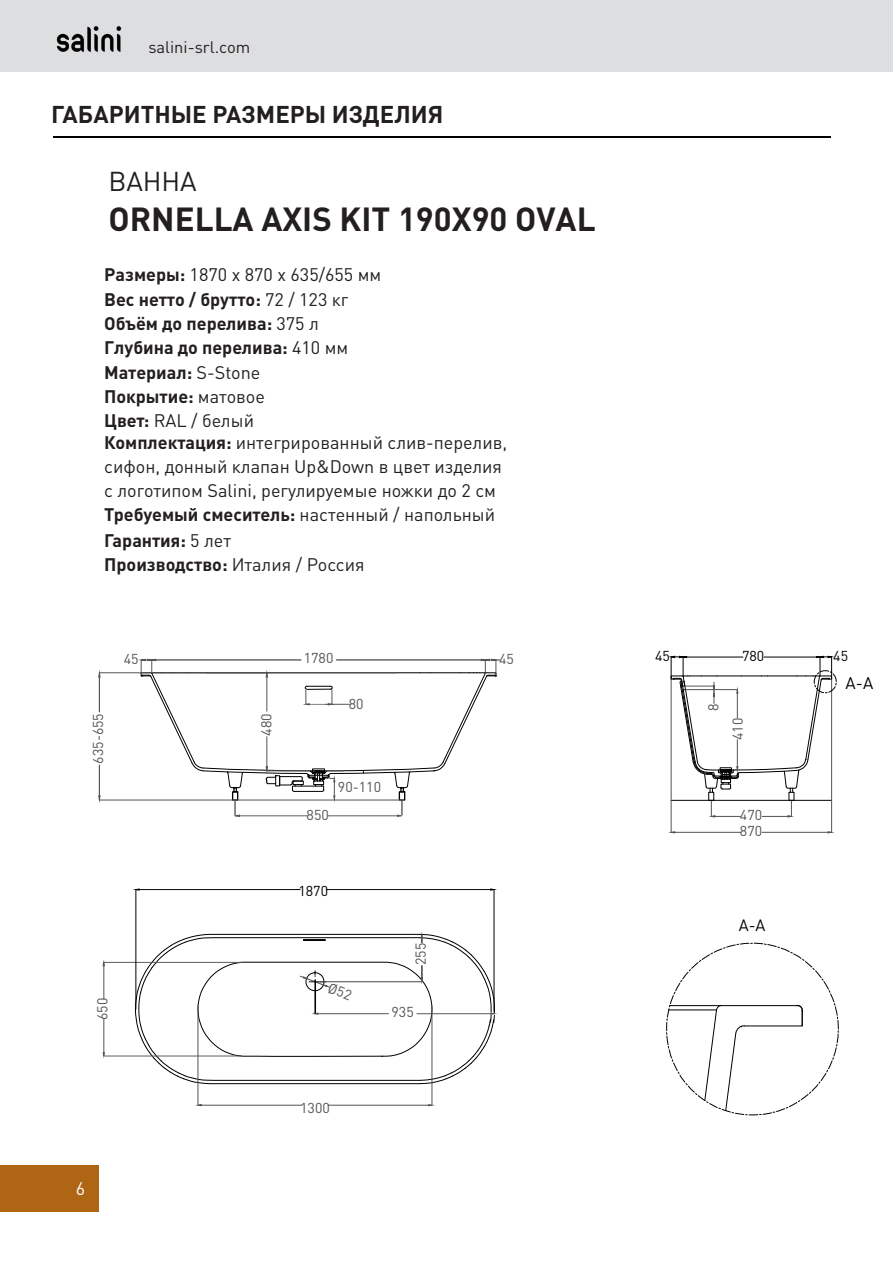
<style>
.page{position:relative;width:893px;height:1263px;background:#fff}
.page>*{position:absolute;margin:0;border:0;box-sizing:border-box;transform-origin:0 0}
.t1{font:700 33px "DIN Pro";color:#231f20}
.t2{font:27px "DIN Pro";letter-spacing:-.005em;color:#231f20}
.t3{font:700 24px "DIN Pro";color:#231f20}
.t4{font:700 18px/24.3px "DIN Pro";color:#231f20}
.t5{font:18px/24.2px "DIN Pro";color:#231f20}
.t6{font:18px "DIN Pro";color:#fff}
.t7{font:16.8px "DIN Pro";color:#000}
.t8{font:16.5px "DIN Pro";color:#231f20}
.t9{font:16.2px "DIN Pro";color:#000}
.t10{font:14.25px "DIN Pro";color:#545454}
.t11{font:14.25px "DIN Pro";color:#545454}
.t12{font:14.25px "DIN Pro";color:#000}
.t13{font:14.25px "DIN Pro";color:#000}
.s1{font-weight:400}
.s2{font-weight:700}
.s3{font-style:inherit}
</style>
<div class="page">
<div style="left:0;top:1165px;width:98px;height:46px;background:#ae6514"></div>
<div style="left:0;top:0;width:893px;height:72px;background:#dddee0"></div>
<img style="left:56px;top:26px;width:66px;height:26px">
<hr style="left:53px;top:136px;width:778px;height:1px;background:#000">
<svg style="left:666px;top:943px;width:173px;height:172px"></svg>
<hr style="left:99px;top:800px;width:303px;height:1px;background:#545454">
<hr style="left:99px;top:672px;width:298px;height:1px;background:#545454">
<hr style="left:99px;top:765px;width:1px;height:31px;background:#545454">
<hr style="left:99px;top:677px;width:1px;height:35px;background:#545454">
<svg style="left:98px;top:795px;width:3px;height:6px"></svg>
<svg style="left:98px;top:672px;width:3px;height:6px"></svg>
<hr style="left:198px;top:1006px;width:1px;height:99px;background:#545454">
<hr style="left:432px;top:1006px;width:1px;height:98px;background:#545454">
<hr style="left:201px;top:1105px;width:101px;height:1px;background:#545454">
<hr style="left:328px;top:1105px;width:101px;height:1px;background:#545454">
<hr style="left:103px;top:962px;width:139px;height:1px;background:#545454">
<hr style="left:105px;top:1056px;width:136px;height:1px;background:#545454">
<hr style="left:104px;top:966px;width:1px;height:33px;background:#545454">
<hr style="left:104px;top:1019px;width:1px;height:34px;background:#545454">
<svg style="left:102px;top:1052px;width:3px;height:5px"></svg>
<hr style="left:136px;top:889px;width:1px;height:120px;background:#000">
<hr style="left:494px;top:889px;width:1px;height:123px;background:#000">
<hr style="left:136px;top:889px;width:164px;height:1px;background:#000">
<hr style="left:326px;top:889px;width:168px;height:1px;background:#000">
<svg style="left:140px;top:658px;width:360px;height:159px"></svg>
<hr style="left:152px;top:660px;width:149px;height:1px;background:#545454">
<hr style="left:336px;top:660px;width:150px;height:1px;background:#545454">
<hr style="left:671px;top:800px;width:161px;height:1px;background:#000">
<svg style="left:711px;top:800px;width:29px;height:18px"></svg>
<svg style="left:762px;top:800px;width:30px;height:18px"></svg>
<hr style="left:831px;top:679px;width:1px;height:153px;background:#545454">
<hr style="left:671px;top:679px;width:1px;height:153px;background:#545454">
<hr style="left:762px;top:832px;width:66px;height:1px;background:#545454">
<hr style="left:675px;top:832px;width:66px;height:1px;background:#545454">
<svg style="left:827px;top:831px;width:5px;height:3px"></svg>
<svg style="left:670px;top:831px;width:5px;height:3px"></svg>
<div style="left:708px;top:792px;width:6px;height:8px;border:1px solid #000"></div>
<svg style="left:670px;top:655px;width:166px;height:137px"></svg>
<svg style="left:135px;top:934px;width:360px;height:150px"></svg>
<p class="t8" style="left:148px;top:34px;width:103px">salini-srl.com</p>
<p class="t3" style="left:51px;top:94px;width:394px">ГАБАРИТНЫЕ РАЗМЕРЫ ИЗДЕЛИЯ</p>
<p class="t2" style="left:108px;top:160px;width:90px">ВАННА</p>
<p class="t1" style="left:108px;top:192px;width:489px">ORNELLA AXIS KIT 190X90 OVAL</p>
<p class="t4" style="left:104px;top:260px;width:279px">Размеры: <span class="s1">1870</span> <span class="s1">x</span> <span class="s1">870</span> <span class="s1">x 635/655 мм<br></span>Вес нетто / брутто: <span class="s1">72 / 123 кг<br></span>Объём до перелива: <span class="s1">375 л<br></span>Глубина до перелива: <span class="s1">410 мм<br></span>Материал: <span class="s1">S-Stone<br></span>Покрытие: <span class="s1">матовое<br></span>Цвет: <span class="s1">RAL / белый</span></p>
<p class="t5" style="left:104px;top:429px;width:404px"><span class="s2">Комплектация:</span> интегрированный слив-перелив, сифон, донный клапан Up&amp;Down в цвет изделия с логотипом Salini, регулируемые ножки до 2 см <span class="s2">Требуемый смеситель:</span> настенный / напольный</p>
<p class="t4" style="left:104px;top:526px;width:262px">Гарантия: <span class="s1">5 лет<br></span>Производство: <span class="s1">Италия / Россия</span></p>
<p class="t10" style="left:304px;top:646px;width:31px">1780</p>
<p class="t10" style="left:124px;top:647px;width:16px">45</p>
<p class="t10" style="left:499px;top:647px;width:16px">45</p>
<p class="t10" style="left:87px;top:764px;width:52px;rotate:-90deg">635-655</p>
<p class="t10" style="left:91px;top:1020px;width:24px;rotate:-90deg">650</p>
<p class="t6" style="left:76px;top:1174px;width:11px">6</p>
<p class="t10" style="left:255px;top:736px;width:24px;rotate:-90deg">480</p>
<p class="t10" style="left:349px;top:699px;width:16px">8<span class="s3">0</span></p>
<p class="t10" style="left:307px;top:803px;width:24px">850</p>
<p class="t10" style="left:338px;top:776px;width:45px">90-110</p>
<p class="t13" style="left:298px;top:886px;width:31px">1870</p>
<p class="t11" style="left:411px;top:965px;width:24px;rotate:-90deg">255</p>
<p class="t10" style="left:391px;top:1000px;width:24px">935</p>
<p class="t10" style="left:300px;top:1103px;width:31px">1300</p>
<p class="t12" style="left:655px;top:647px;width:16px">45</p>
<p class="t12" style="left:742px;top:646px;width:24px">780</p>
<p class="t12" style="left:833px;top:647px;width:16px">54</p>
<p class="t11" style="left:704px;top:710px;width:9px;rotate:-90deg">8</p>
<p class="t10" style="left:726px;top:740px;width:24px;rotate:-90deg">410</p>
<p class="t10" style="left:740px;top:804px;width:24px">470</p>
<p class="t11" style="left:740px;top:821px;width:24px">870</p>
<p class="t9" style="left:739px;top:912px;width:28px">А-А</p>
<p class="t7" style="left:846px;top:670px;width:29px">А-А</p>
</div>
